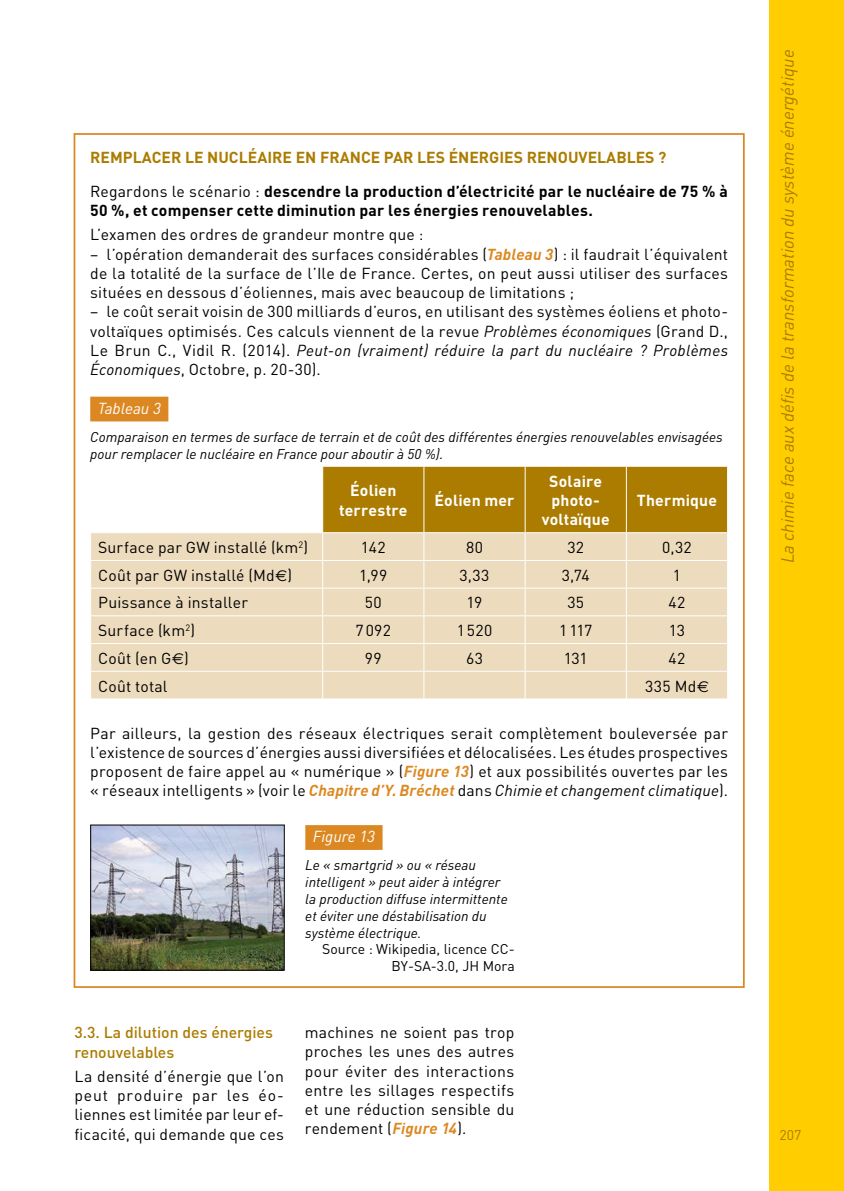
<style>
.page{position:relative;width:844px;height:1191px;background:#fff}
.page>*{position:absolute;margin:0;border:0;box-sizing:border-box;transform-origin:0 0}
.t1{font:italic 17.5px "DIN";color:#ab7c00}
._9-Texte_encadré_fil{font:15.75px/19.2px "DIN";letter-spacing:.01em;color:#000;text-align:justify}
._04-Texte_courant{font:15.75px/19.2px "DIN";letter-spacing:.01em;color:#000;text-align:justify}
.Texte_tableau{font:15.75px "DIN";letter-spacing:.015em;color:#000}
._9-Texte_encadré_fil-2{font:700 15.75px/19.2px "DIN";letter-spacing:.01em;color:#000}
._9-Titre_encadré_fil{font:700 15.75px "DIN";color:#ab7c00}
.Tetieres{font:700 15.75px/19.2px "DIN";letter-spacing:.01em;color:#fff;text-align:center}
._7-inter_2{font:500 15.75px/19.2px "DIN";color:#ab7c00}
._05_legende_numero{font:italic 15.75px "DIN";color:#fff}
._05-legendes{font:italic 14px/16.8px "DIN";color:#000}
.t2{font:14px "DIN";color:#000}
.t3{font:14px "DIN";color:#ab7c00}
.s1{font-weight:400}
.s2{font-weight:700;font-style:italic;color:#dc8822}
.s3{font-style:italic}
.s4{font-family:"Euro Sans"}
</style>
<div class="page">
<div style="left:769px;top:0;width:74px;height:1191px;background:#ffcd00"></div>
<div style="left:90px;top:397px;width:78px;height:24px;background:#dc8822"></div>
<div style="left:91px;top:533px;width:231px;height:165px;background:#ecdbbd"></div>
<hr style="left:90px;top:560px;width:232px;height:1px;background:#fff">
<hr style="left:90px;top:587px;width:232px;height:1px;background:#fff">
<hr style="left:90px;top:615px;width:232px;height:1px;background:#fff">
<hr style="left:90px;top:643px;width:232px;height:1px;background:#fff">
<hr style="left:90px;top:671px;width:232px;height:1px;background:#fff">
<svg style="left:322px;top:466px;width:406px;height:232px;background:#dac28b"></svg>
<img style="left:92px;top:826px;width:191px;height:142px">
<div style="left:90px;top:824px;width:195px;height:146px;border:1px solid #000"></div>
<div style="left:305px;top:825px;width:77px;height:25px;background:#dc8822"></div>
<p class="_9-Titre_encadré_fil" style="left:90px;top:147px;width:577px">REMPLACER LE NUCLÉAIRE EN FRANCE PAR LES ÉNERGIES RENOUVELABLES ?</p>
<p class="_9-Texte_encadré_fil-2" style="left:90px;top:181px;width:639px"><span class="s1">Regardons le scénario :</span> descendre la production d’électricité par le nucléaire de 75 % à<br>50 %, et compenser cette diminution par les énergies renouvelables.</p>
<p class="_9-Texte_encadré_fil" style="left:90px;top:225px;width:335px">L’examen des ordres de grandeur montre que :</p>
<p class="_9-Texte_encadré_fil" style="left:90px;top:244px;width:639px">– l’opération demanderait des surfaces considérables (<span class="s2">Tableau 3</span>) : il faudrait l’équivalent de la totalité de la surface de l’Ile de France. Certes, on peut aussi utiliser des surfaces situées en dessous d’éoliennes, mais avec beaucoup de limitations ;</p>
<p class="_9-Texte_encadré_fil" style="left:90px;top:302px;width:639px">– le coût serait voisin de 300 milliards d’euros, en utilisant des systèmes éoliens et photo&shy;voltaïques optimisés. Ces calculs viennent de la revue <span class="s3">Problèmes économiques</span> (Grand D., Le Brun C., Vidil R. (2014). <span class="s3">Peut-on (vraiment) réduire la part du nucléaire ? Problèmes Économiques</span>, Octobre, p. 20-30).</p>
<p class="_05_legende_numero" style="left:98px;top:398px;width:65px">Tableau 3</p>
<p class="_05-legendes" style="left:90px;top:428px;width:634px">Comparaison en termes de surface de terrain et de coût des différentes énergies renouvelables envisagées pour remplacer le nucléaire en France pour aboutir à 50 %).</p>
<p class="Tetieres" style="left:339px;top:480px;width:70px">Éolien terrestre</p>
<p class="Tetieres" style="left:434px;top:490px;width:81px">Éolien mer</p>
<p class="Tetieres" style="left:541px;top:471px;width:69px">Solaire photo&shy;voltaïque</p>
<p class="Tetieres" style="left:636px;top:490px;width:82px">Thermique</p>
<p class="Texte_tableau" style="left:98px;top:537px;width:212px">Surface par GW installé (km<sup>2</sup>)</p>
<p class="Texte_tableau" style="left:361px;top:537px;width:26px">142</p>
<p class="Texte_tableau" style="left:466px;top:537px;width:18px">80</p>
<p class="Texte_tableau" style="left:567px;top:537px;width:18px">32</p>
<p class="Texte_tableau" style="left:662px;top:537px;width:31px">0,32</p>
<p class="Texte_tableau" style="left:98px;top:565px;width:195px">Coût par GW installé (Md<span class="s4">€</span>)</p>
<p class="Texte_tableau" style="left:359px;top:565px;width:30px">1,99</p>
<p class="Texte_tableau" style="left:459px;top:565px;width:32px">3,33</p>
<p class="Texte_tableau" style="left:561px;top:565px;width:30px">3,74</p>
<p class="Texte_tableau" style="left:672px;top:565px;width:10px">1</p>
<p class="Texte_tableau" style="left:98px;top:593px;width:151px">Puissance à installer</p>
<p class="Texte_tableau" style="left:365px;top:593px;width:18px">50</p>
<p class="Texte_tableau" style="left:466px;top:593px;width:17px">19</p>
<p class="Texte_tableau" style="left:567px;top:593px;width:18px">35</p>
<p class="Texte_tableau" style="left:668px;top:593px;width:18px">42</p>
<p class="Texte_tableau" style="left:98px;top:620px;width:98px">Surface (km<sup>2</sup>)</p>
<p class="Texte_tableau" style="left:355px;top:620px;width:37px">7092</p>
<p class="Texte_tableau" style="left:456px;top:620px;width:37px">1520</p>
<p class="Texte_tableau" style="left:559px;top:620px;width:35px">1 117</p>
<p class="Texte_tableau" style="left:668px;top:620px;width:18px">13</p>
<p class="Texte_tableau" style="left:98px;top:648px;width:92px">Coût (en G<span class="s4">€</span>)</p>
<p class="Texte_tableau" style="left:365px;top:648px;width:18px">99</p>
<p class="Texte_tableau" style="left:466px;top:648px;width:19px">63</p>
<p class="Texte_tableau" style="left:563px;top:648px;width:26px">131</p>
<p class="Texte_tableau" style="left:668px;top:648px;width:18px">42</p>
<p class="Texte_tableau" style="left:98px;top:676px;width:71px">Coût total</p>
<p class="Texte_tableau" style="left:645px;top:676px;width:65px">335 Md<span class="s4">€</span></p>
<p class="_9-Texte_encadré_fil" style="left:90px;top:723px;width:639px">Par ailleurs, la gestion des réseaux électriques serait complètement bouleversée par l’existence de sources d’énergies aussi diversifiées et délocalisées. Les études prospectives proposent de faire appel au « numérique » (<span class="s2">Figure 13</span>) et aux possibilités ouvertes par les « réseaux intelligents » (voir le <span class="s2">Chapitre d’Y. Bréchet</span> dans <span class="s3">Chimie et changement climatique</span>).</p>
<p class="_05_legende_numero" style="left:313px;top:827px;width:64px">Figure 13</p>
<p class="_05-legendes" style="left:305px;top:856px;width:172px">Le « smartgrid » ou « réseau</p>
<p class="_05-legendes" style="left:305px;top:873px;width:196px">intelligent » peut aider à intégrer</p>
<p class="_05-legendes" style="left:305px;top:890px;width:204px">la production diffuse intermittente</p>
<p class="_05-legendes" style="left:305px;top:907px;width:183px">et éviter une déstabilisation du</p>
<p class="_05-legendes" style="left:305px;top:924px;width:118px">système électrique.</p>
<p class="t2" style="left:322px;top:940px;width:194px">Source : Wikipedia, licence CC-</p>
<p class="t2" style="left:391px;top:957px;width:125px">BY-SA-3.0, JH Mora</p>
<p class="_7-inter_2" style="left:74px;top:1022px;width:200px">3.3. La dilution des énergies renouvelables</p>
<p class="_04-Texte_courant" style="left:74px;top:1066px;width:211px">La densité d’énergie que l’on peut produire par les éo&shy;liennes est limitée par leur ef&shy;ficacité, qui demande que ces</p>
<p class="_04-Texte_courant" style="left:305px;top:1022px;width:211px">machines ne soient pas trop proches les unes des autres pour éviter des interactions entre les sillages respectifs et une réduction sensible du rendement (<span class="s2">Figure 14</span>).</p>
<p class="t1" style="left:776px;top:563px;width:515px;rotate:-90deg">La chimie face aux défis de la transformation du système énergétique</p>
<p class="t3" style="left:779px;top:1125px;width:23px">207</p>
</div>
